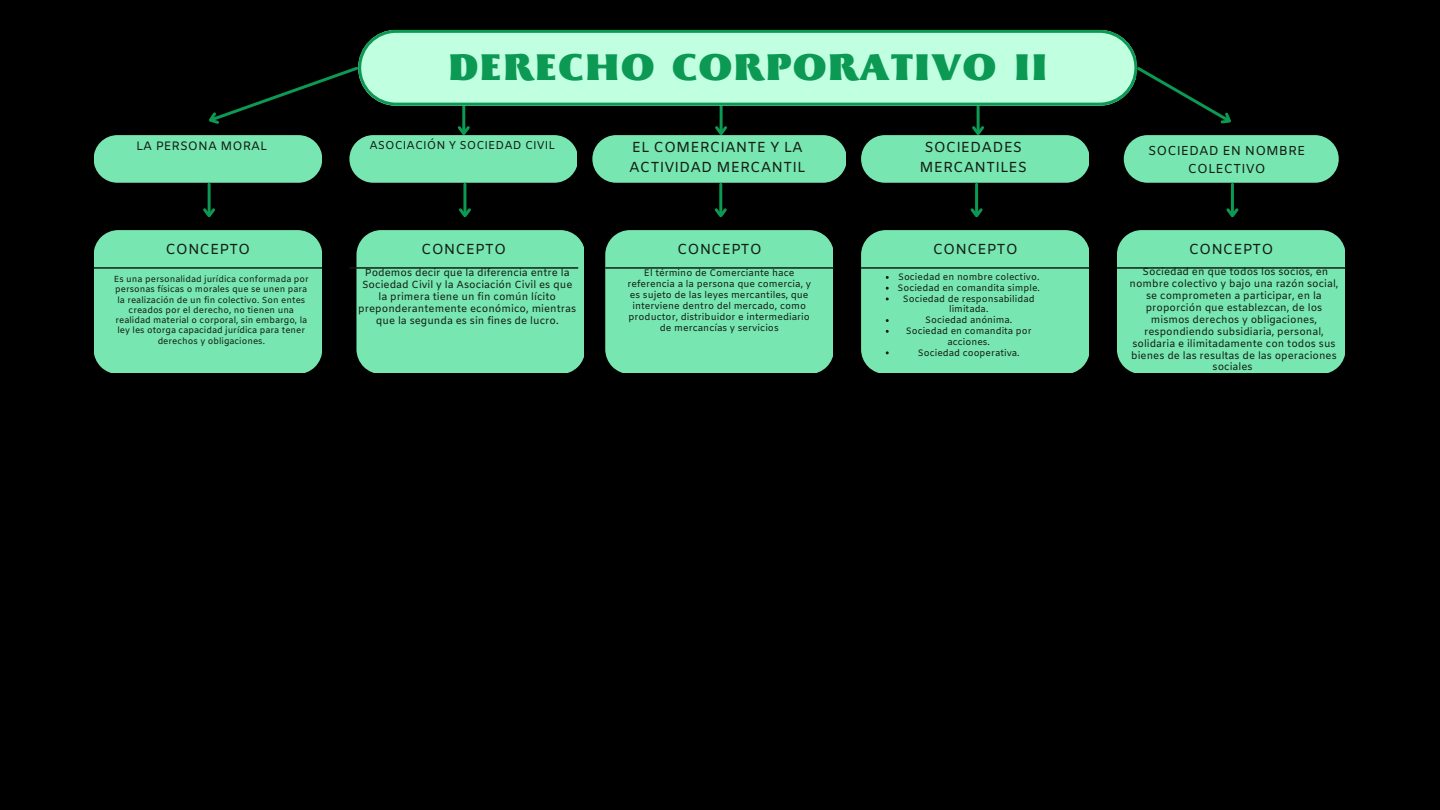
<style>
.page{position:relative;width:1440px;height:810px;background:#000}
.page>*{position:absolute;margin:0;border:0;box-sizing:border-box;transform-origin:0 0}
.t1{font:900 37.2px "Beatrix Antiqua";letter-spacing:.035em;color:#0b9954}
.t2{font:14.5px/20.2px "Amiko";color:#121e13}
.t3{font:13px/18px "Amiko";color:#121e13;text-align:center}
.t4{font:12.2px "Amiko";color:#121e13}
.t5{font:11.4px "Amiko";color:#121e13}
.t6{font:10.3px/11.9px "Amiko";color:#121e13;text-align:center}
.t7{font:10.2px/11.9px "Amiko";color:#121e13;text-align:center}
.t8{font:9.5px/11px "Amiko";color:#121e13;text-align:center}
.t9{font:9.3px/10.8px "Amiko";color:#121e13;text-align:center}
.t10{font:8.8px/10.2px "Amiko";color:#121e13;text-align:center}
</style>
<div class="page">
<svg style="left:209px;top:66px;width:149px;height:58px"></svg>
<svg style="left:1137px;top:64px;width:94px;height:60px"></svg>
<hr style="left:462px;top:104px;width:3px;height:29px;background:#0b9954">
<svg style="left:457px;top:123px;width:13px;height:12px"></svg>
<hr style="left:720px;top:104px;width:3px;height:29px;background:#0b9954">
<hr style="left:977px;top:104px;width:3px;height:29px;background:#0b9954">
<svg style="left:972px;top:123px;width:12px;height:12px"></svg>
<div style="left:94px;top:135px;width:227px;height:48px;background:#78e6b1;border-radius:24px"></div>
<div style="left:349px;top:135px;width:228px;height:48px;background:#78e6b1;border-radius:24px"></div>
<hr style="left:208px;top:184px;width:3px;height:31px;background:#0b9954">
<svg style="left:203px;top:206px;width:12px;height:12px"></svg>
<hr style="left:463px;top:184px;width:3px;height:31px;background:#0b9954">
<svg style="left:459px;top:206px;width:12px;height:12px"></svg>
<div style="left:94px;top:230px;width:227px;height:143px;background:#78e6b1"></div>
<div style="left:356px;top:230px;width:228px;height:143px;background:#78e6b1"></div>
<hr style="left:94px;top:267px;width:228px;height:2px;background:#121e13">
<hr style="left:349px;top:267px;width:229px;height:2px;background:#121e13">
<svg style="left:358px;top:30px;width:779px;height:76px;background:#aef1d0"></svg>
<svg style="left:592px;top:123px;width:254px;height:60px"></svg>
<hr style="left:719px;top:184px;width:3px;height:31px;background:#0b9954">
<svg style="left:714px;top:206px;width:13px;height:12px"></svg>
<div style="left:605px;top:230px;width:228px;height:143px;background:#78e6b1"></div>
<hr style="left:605px;top:267px;width:229px;height:2px;background:#121e13">
<div style="left:861px;top:135px;width:228px;height:48px;background:#78e6b1;border-radius:24px"></div>
<hr style="left:975px;top:184px;width:3px;height:31px;background:#0b9954">
<svg style="left:970px;top:206px;width:13px;height:12px"></svg>
<hr style="left:861px;top:267px;width:229px;height:2px;background:#121e13">
<div style="left:861px;top:230px;width:228px;height:143px;background:#78e6b1"></div>
<div style="left:1124px;top:135px;width:215px;height:48px;background:#78e6b1;border-radius:24px"></div>
<hr style="left:1231px;top:184px;width:3px;height:31px;background:#0b9954">
<svg style="left:1226px;top:208px;width:13px;height:10px"></svg>
<div style="left:1117px;top:230px;width:228px;height:143px;background:#78e6b1"></div>
<hr style="left:1117px;top:267px;width:229px;height:2px;background:#121e13">
<h1 class="t1" style="left:448px;top:44px;width:601px">DERECHO CORPORATIVO II</h1>
<p class="t4" style="left:136px;top:139px;width:133px">LA PERSONA MORAL</p>
<p class="t5" style="left:369px;top:139px;width:187px">ASOCIACIÓN Y SOCIEDAD CIVIL</p>
<h2 class="t2" style="left:629px;top:138px;width:178px">EL COMERCIANTE Y LA<br>ACTIVIDAD MERCANTIL</h2>
<h2 class="t2" style="left:920px;top:138px;width:109px;text-align:center">SOCIEDADES<br>MERCANTILES</h2>
<p class="t3" style="left:1148px;top:142px;width:159px">SOCIEDAD EN NOMBRE<br>COLECTIVO</p>
<h2 class="t2" style="left:165px;top:241px;width:87px">CONCEPTO</h2>
<h2 class="t2" style="left:421px;top:241px;width:87px">CONCEPTO</h2>
<h2 class="t2" style="left:677px;top:241px;width:87px">CONCEPTO</h2>
<h2 class="t2" style="left:933px;top:241px;width:87px">CONCEPTO</h2>
<h2 class="t2" style="left:1189px;top:241px;width:87px">CONCEPTO</h2>
<p class="t10" style="left:114px;top:275px;width:197px">Es una personalidad jurídica conformada por personas físicas o morales que se unen para la realización de un fin colectivo. Son entes creados por el derecho, no tienen una realidad material o corporal, sin embargo, la ley les otorga capacidad jurídica para tener derechos y obligaciones.</p>
<p class="t6" style="left:358px;top:268px;width:220px">Podemos decir que la diferencia entre la Sociedad Civil y la Asociación Civil es que la primera tiene un fin común lícito preponderantemente económico, mientras que la segunda es sin fines de lucro.</p>
<p class="t8" style="left:627px;top:268px;width:185px">El término de Comerciante hace referencia a la persona que comercia, y es sujeto de las leyes mercantiles, que interviene dentro del mercado, como productor, distribuidor e intermediario de mercancías y servicios</p>
<p class="t9" style="left:898px;top:272px;width:144px">Sociedad en nombre colectivo.<br>Sociedad en comandita simple.<br>Sociedad de responsabilidad limitada.<br>Sociedad anónima.<br>Sociedad en comandita por acciones.<br>Sociedad cooperativa.</p>
<p class="t7" style="left:1130px;top:267px;width:211px">Sociedad en que todos los socios, en nombre colectivo y bajo una razón social, se comprometen a participar, en la proporción que establezcan, de los mismos derechos y obligaciones, respondiendo subsidiaria, personal, solidaria e ilimitadamente con todos sus bienes de las resultas de las operaciones sociales</p>
</div>
